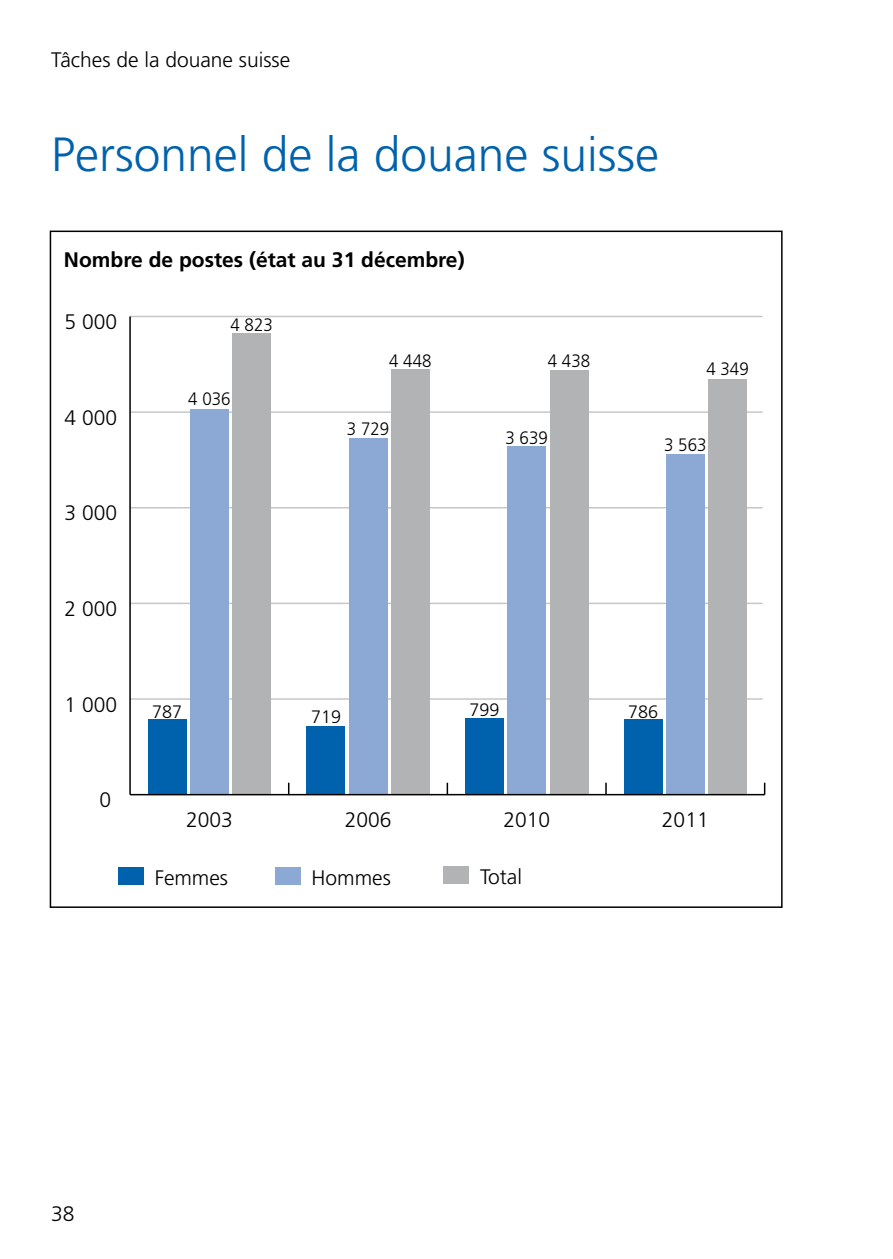
<style>
.page{position:relative;width:893px;height:1259px;background:#fff}
.page>*{position:absolute;margin:0;border:0;box-sizing:border-box;transform-origin:0 0}
.t1{font:300 48px "Frutiger LT Std";color:#0062ac}
.t2{font:300 21px "Frutiger LT Std";color:#000}
.t3{font:700 21px "Frutiger LT Std";color:#000}
.t4{font:300 18px "Frutiger LT Std";color:#000;scale:.94 1}
.t5{font:300 18px "Frutiger LT Std";color:#000}
</style>
<div class="page">
<svg style="left:288px;top:782px;width:1px;height:12px"></svg>
<svg style="left:447px;top:782px;width:1px;height:12px"></svg>
<svg style="left:605px;top:782px;width:2px;height:12px"></svg>
<svg style="left:764px;top:782px;width:1px;height:12px"></svg>
<hr style="left:130px;top:698px;width:633px;height:2px;background:#c6c7c8">
<hr style="left:130px;top:602px;width:633px;height:2px;background:#c6c7c8">
<hr style="left:130px;top:507px;width:633px;height:1px;background:#c6c7c8">
<hr style="left:130px;top:411px;width:633px;height:2px;background:#c6c7c8">
<hr style="left:130px;top:316px;width:633px;height:1px;background:#c6c7c8">
<div style="left:233px;top:333px;width:38px;height:461px;background:#b1b3b4"></div>
<div style="left:391px;top:369px;width:38px;height:425px;background:#b1b3b4"></div>
<div style="left:550px;top:370px;width:38px;height:424px;background:#b1b3b4"></div>
<div style="left:709px;top:379px;width:38px;height:415px;background:#b1b3b4"></div>
<div style="left:190px;top:409px;width:38px;height:385px;background:#8ba9d4"></div>
<div style="left:349px;top:438px;width:38px;height:356px;background:#8ba9d4"></div>
<div style="left:508px;top:447px;width:38px;height:347px;background:#8ba9d4"></div>
<div style="left:666px;top:454px;width:38px;height:340px;background:#8ba9d4"></div>
<div style="left:148px;top:719px;width:38px;height:75px;background:#0062ac"></div>
<div style="left:307px;top:726px;width:38px;height:68px;background:#0062ac"></div>
<div style="left:465px;top:718px;width:38px;height:76px;background:#0062ac"></div>
<div style="left:624px;top:719px;width:38px;height:75px;background:#0062ac"></div>
<div style="left:443px;top:866px;width:26px;height:17px;background:#b1b3b4"></div>
<div style="left:275px;top:867px;width:25px;height:17px;background:#8ba9d4"></div>
<div style="left:118px;top:867px;width:26px;height:17px;background:#0062ac"></div>
<hr style="left:129px;top:316px;width:2px;height:478px;background:#000">
<hr style="left:130px;top:794px;width:635px;height:1px;background:#000">
<p class="t2" style="left:51px;top:48px;width:241px">Tâches de la douane suisse</p>
<h1 class="t1" style="left:51px;top:127px;width:610px">Personnel de la douane suisse</h1>
<p class="t3" style="left:64px;top:247px;width:402px">Nombre de postes (état au 31 décembre)</p>
<p class="t2" style="left:65px;top:310px;width:54px">5 000</p>
<p class="t2" style="left:65px;top:405px;width:54px">4 000</p>
<p class="t2" style="left:65px;top:501px;width:54px">3 000</p>
<p class="t2" style="left:65px;top:597px;width:54px">2 000</p>
<p class="t2" style="left:65px;top:692px;width:54px">1 000</p>
<p class="t2" style="left:99px;top:788px;width:13px">0</p>
<p class="t4" style="left:231px;top:314px;width:47px">4 823</p>
<p class="t4" style="left:188px;top:389px;width:47px">4 036</p>
<p class="t4" style="left:389px;top:350px;width:47px">4 448</p>
<p class="t4" style="left:548px;top:350px;width:47px">4 438</p>
<p class="t4" style="left:347px;top:418px;width:47px">3 729</p>
<p class="t4" style="left:505px;top:427px;width:47px">3 639</p>
<p class="t4" style="left:706px;top:359px;width:47px">4 349</p>
<p class="t4" style="left:664px;top:435px;width:47px">3 563</p>
<p class="t5" style="left:152px;top:701px;width:32px">787</p>
<p class="t5" style="left:311px;top:707px;width:32px">719</p>
<p class="t5" style="left:469px;top:699px;width:32px">799</p>
<p class="t5" style="left:628px;top:701px;width:32px">786</p>
<p class="t2" style="left:186px;top:808px;width:48px">2003</p>
<p class="t2" style="left:345px;top:808px;width:48px">2006</p>
<p class="t2" style="left:503px;top:808px;width:48px">2010</p>
<p class="t2" style="left:662px;top:808px;width:48px">2011</p>
<p class="t2" style="left:155px;top:865px;width:75px">Femmes</p>
<p class="t2" style="left:312px;top:865px;width:81px">Hommes</p>
<p class="t2" style="left:480px;top:865px;width:43px">Total</p>
<p class="t2" style="left:51px;top:1202px;width:25px">38</p>
</div>
